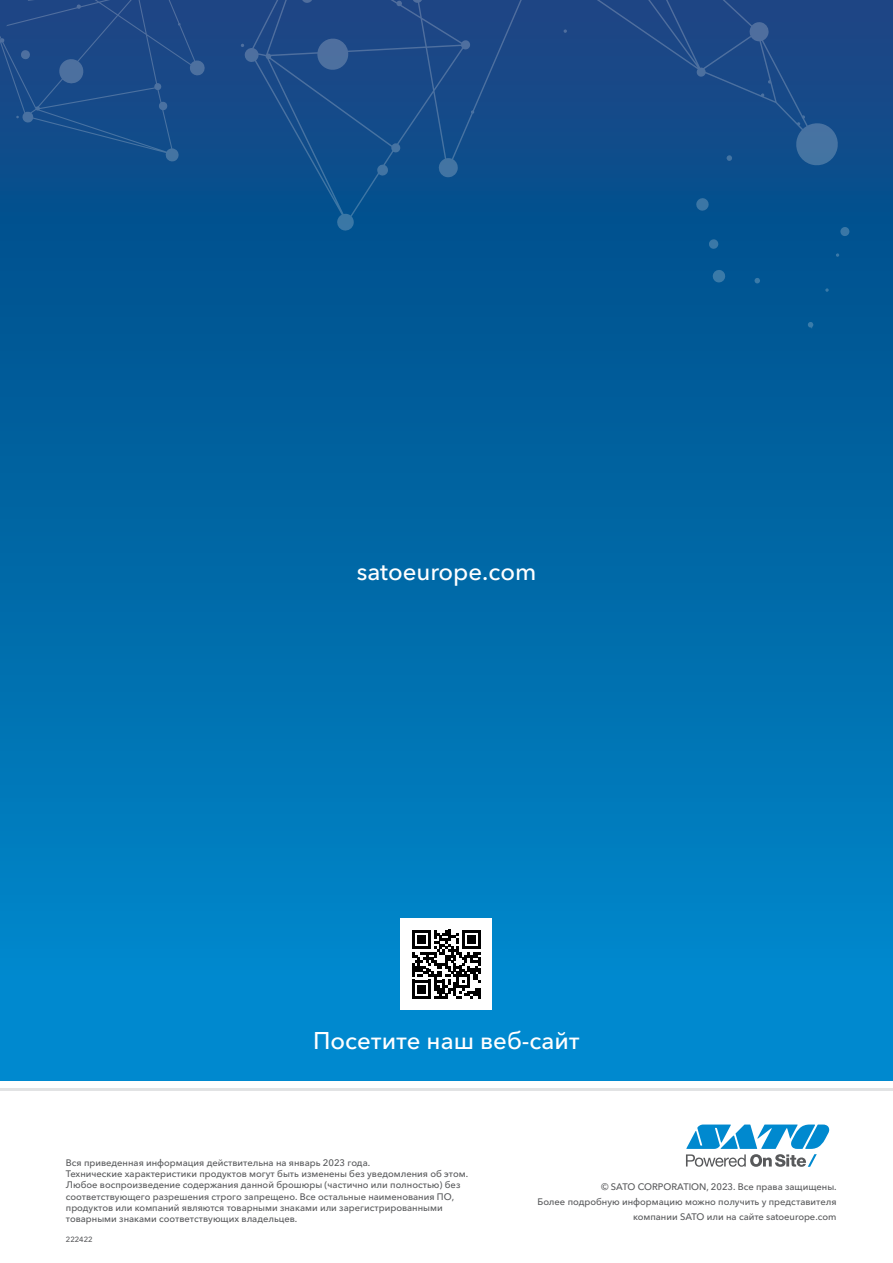
<style>
.page{position:relative;width:893px;height:1263px;background:#fff}
.page>*{position:absolute;margin:0;border:0;box-sizing:border-box;transform-origin:0 0}
.t1{font:500 24px "Avenir Next Cyr";color:#fff}
.t2{font:500 9.3px/11.2px "Avenir Next Cyr";color:#58595b;text-align:right}
.t3{font:500 7.5px "Avenir Next Cyr";color:#58595b}
</style>
<div class="page">
<div style="left:0;top:0;width:893px;height:1080px;background:linear-gradient(to bottom,#0d427e,#008dd1)"></div>
<div style="left:401px;top:919px;width:91px;height:91px;background:#fff"></div>
<svg style="left:412px;top:930px;width:69px;height:69px"></svg>
<svg style="left:686px;top:1124px;width:143px;height:43px"></svg>
<hr style="left:0;top:1088px;width:893px;height:2px;background:#e2e3e4">
<svg style="left:241px;top:0;width:609px;height:329px;fill:#04508e"></svg>
<svg style="left:0;top:0;width:484px;height:162px;fill:#194988"></svg>
<h1 class="t1" style="left:357px;top:557px;width:181px">satoeurope.com</h1>
<h1 class="t1" style="left:313px;top:1026px;width:268px">Посетите наш веб-сайт</h1>
<p class="t2" style="left:66px;top:1157px;width:404px;text-align:left">Вся приведенная информация действительна на январь 2023 года.<br>Технические характеристики продуктов могут быть изменены без уведомления об этом.<br>Любое воспроизведение содержания данной брошюры (частично или полностью) без соответствующего разрешения строго запрещено. Все остальные наименования ПО, продуктов или компаний являются товарными знаками или зарегистрированными товарными знаками соответствующих владельцев.</p>
<p class="t3" style="left:66px;top:1235px;width:28px">222422</p>
<p class="t2" style="left:537px;top:1179px;width:301px;line-height:15px">© SATO CORPORATION, 2023. Все права защищены.<br>Более подробную информацию можно получить у представителя компании SATO или на сайте satoeurope.com</p>
</div>
